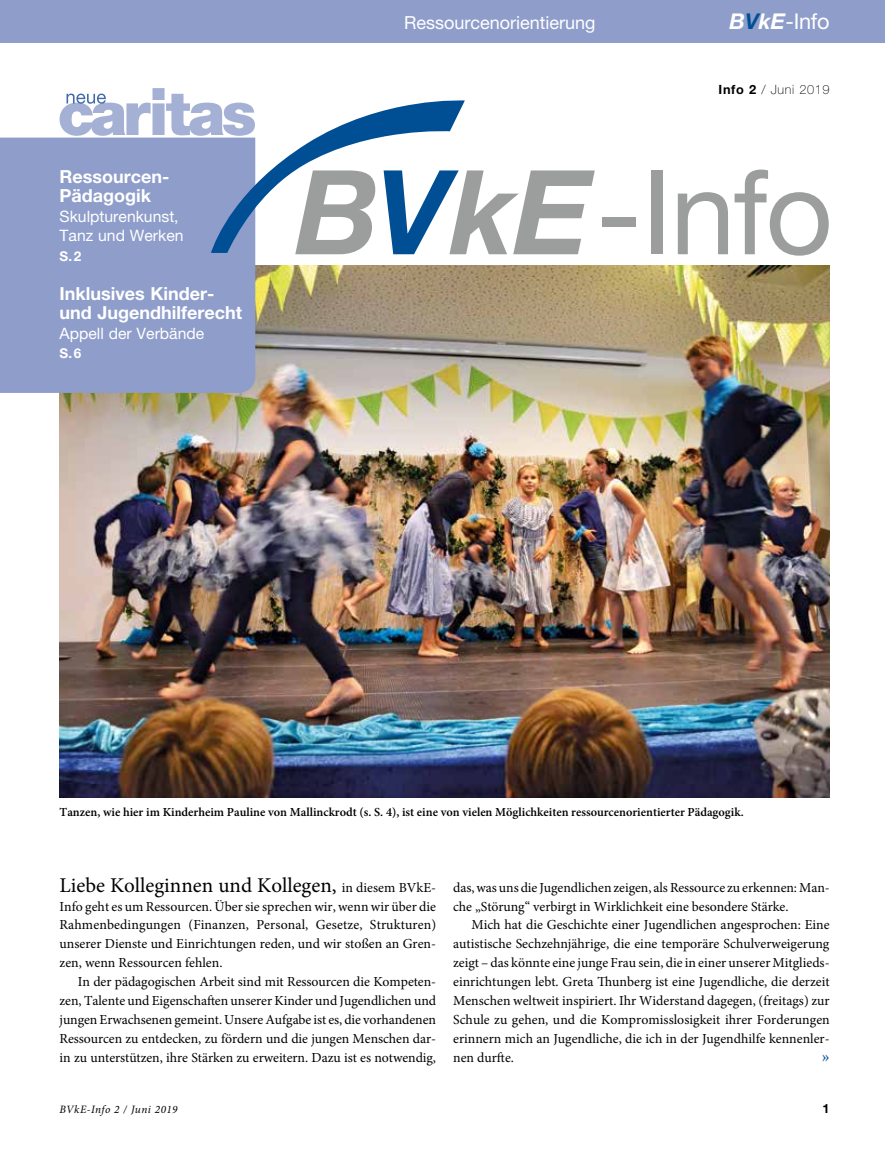
<style>
.page{position:relative;width:885px;height:1149px;background:#fff}
.page>*{position:absolute;margin:0;border:0;box-sizing:border-box;transform-origin:0 0}
.t1{font:117.3px "Helvetica Neue LT Std";color:#9c9d9d}
.t2{font:21.75px "Helvetica Neue LT Std";color:#fff}
.t3{font:21px "Minion Pro";color:#000}
.t4{font:700 18px/19.5px "Helvetica Neue LT Std";color:#fff}
.t5{font:18px "Helvetica Neue LT Std";color:#fff}
.t6{font:18px "Minion Pro";color:#004f95}
.t7{font:15.75px/19.5px "Helvetica Neue LT Std";color:#fff}
.t8{font:13.8px/18.9px "Minion Pro";color:#000;text-align:justify}
.t9{font:700 13.5px "Helvetica Neue LT Std";color:#fff}
.t10{font:100 12.75px "Helvetica Neue LT Std";letter-spacing:.05em;color:#000}
.t11{font:700 12.75px "Helvetica Neue LT Std";color:#000}
.t12{font:600 12.3px "Minion Pro";color:#000}
.t13{font:italic 11.25px "Minion Pro";letter-spacing:.035em;color:#000}
.s1{font-weight:700;font-style:italic}
.s2{font-weight:700;font-style:italic;color:#004f95}
.s3{font-weight:700}
.s4{font-size:13.8px}
</style>
<div class="page">
<img style="left:60px;top:265px;width:769px;height:531px">
<div style="left:0;top:0;width:884px;height:43px;background:#8e9dca"></div>
<div style="left:0;top:137px;width:255px;height:256px;background:#8e9dca"></div>
<svg style="left:60px;top:88px;width:405px;height:165px"></svg>
<h3 class="t5" style="left:404px;top:12px;width:193px">Ressourcenorientierung</h3>
<h2 class="t2" style="left:729px;top:8px;width:102px"><span class="s1">B</span><span class="s2">V</span><span class="s1">kE</span>-Info</h2>
<h3 class="t4" style="left:60px;top:166px;width:111px">Ressourcen-<br>Pädagogik</h3>
<p class="t7" style="left:60px;top:206px;width:125px">Skulpturenkunst,<br>Tanz und Werken</p>
<p class="t9" style="left:60px;top:247px;width:23px">S.2</p>
<h3 class="t4" style="left:60px;top:283px;width:184px">Inklusives Kinder&shy;und Jugendhilferecht</h3>
<p class="t7" style="left:60px;top:323px;width:146px">Appell der Verbände</p>
<p class="t9" style="left:60px;top:345px;width:23px">S.6</p>
<p class="t10" style="left:718px;top:82px;width:113px"><span class="s3">Info 2</span> / Juni 2019</p>
<h1 class="t1" style="left:296px;top:142px;width:538px"><span class="s1">B</span><span class="s2">V</span><span class="s1">kE</span>-Info</h1>
<p class="t12" style="left:60px;top:803px;width:685px">Tanzen, wie hier im Kinderheim Pauline von Mallinckrodt (s. S. 4), ist eine von vielen Möglichkeiten ressourcenorientierter Pädagogik.</p>
<h3 class="t3" style="left:60px;top:870px;width:378px">Liebe Kolleginnen und Kollegen, <span class="s4">in diesem BVkE-</span></h3>
<p class="t8" style="left:60px;top:896px;width:378px">Info geht es um Ressourcen. Über sie sprechen wir, wenn wir über die Rahmenbedingungen (Finanzen, Personal, Gesetze, Strukturen) unserer Dienste und Einrichtungen reden, und wir stoßen an Gren&shy;zen, wenn Ressourcen fehlen.</p>
<p class="t8" style="left:60px;top:972px;width:378px;text-indent:18px">In der pädagogischen Arbeit sind mit Ressourcen die Kompeten&shy;zen, Talente und Eigenschaften unserer Kinder und Jugendlichen und jungen Erwachsenen gemeint. Unsere Aufgabe ist es, die vorhandenen Ressourcen zu entdecken, zu fördern und die jungen Menschen dar&shy;in zu unterstützen, ihre Stärken zu erweitern. Dazu ist es notwendig,</p>
<p class="t8" style="left:453px;top:877px;width:378px">das, was uns die Jugendlichen zeigen, als Ressource zu erkennen: Man&shy;che „Störung“ verbirgt in Wirklichkeit eine besondere Stärke.</p>
<p class="t8" style="left:453px;top:915px;width:378px;text-align:left;text-indent:18px">Mich hat die Geschichte einer Jugendlichen angesprochen: Eine autistische Sechzehnjährige, die eine temporäre Schulverweigerung zeigt – das könnte eine junge Frau sein, die in einer unserer Mitglieds&shy;einrichtungen lebt. Greta Thunberg ist eine Jugendliche, die derzeit Menschen weltweit inspiriert. Ihr Widerstand dagegen, (freitags) zur Schule zu gehen, und die Kompromisslosigkeit ihrer Forderungen erinnern mich an Jugendliche, die ich in der Jugendhilfe kennenler&shy;nen durfte.</p>
<h3 class="t6" style="left:821px;top:1043px;width:10px">»</h3>
<p class="t13" style="left:60px;top:1101px;width:119px">BVkE-Info 2 / Juni 2019</p>
<p class="t11" style="left:822px;top:1100px;width:9px">1</p>
</div>
